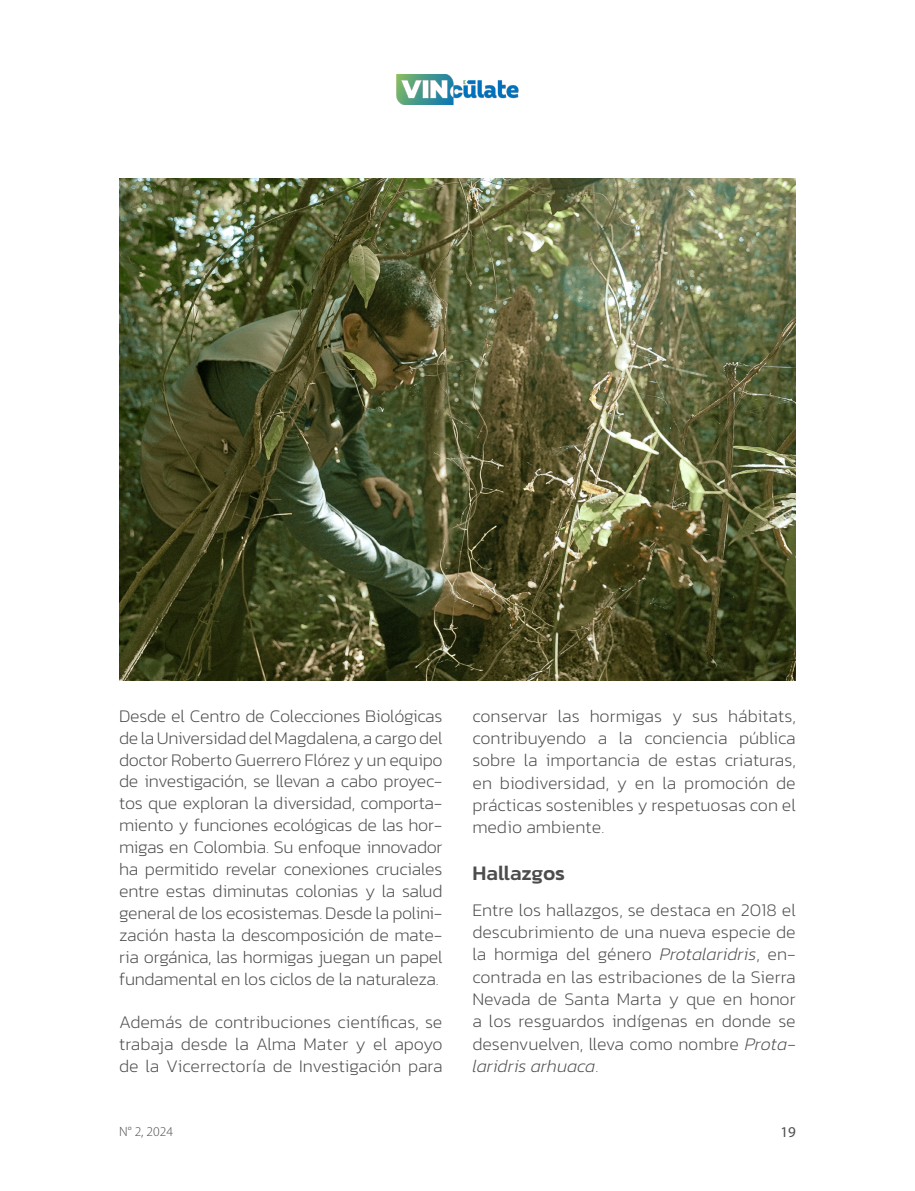
<style>
.page{position:relative;width:915px;height:1191px;background:#fff}
.page>*{position:absolute;margin:0;border:0;box-sizing:border-box;transform-origin:0 0}
.t1{font:500 21px "Kanit";letter-spacing:-.005em;color:#4c4c4c}
.t2{font:200 18px/21.9px "Kanit";letter-spacing:-.01em;color:#4c4c4c;text-align:justify}
.t3{font:15px "Myriad Pro";color:#4c4c4c}
.t4{font:300 13.5px "Myriad Pro";color:#4c4c4c}
.s1{font-style:italic}
</style>
<div class="page">
<img style="left:396px;top:74px;width:122px;height:31px">
<img style="left:119px;top:179px;width:676px;height:501px">
<p class="t2" style="left:119px;top:704px;width:325px">Desde el Centro de Colecciones Biológicas de la Universidad del Magdalena, a cargo del doctor Roberto Guerrero Flórez y un equipo de investigación, se llevan a cabo proyec&shy;tos que exploran la diversidad, comporta&shy;miento y funciones ecológicas de las hor&shy;migas en Colombia. Su enfoque innovador ha permitido revelar conexiones cruciales entre estas diminutas colonias y la salud general de los ecosistemas. Desde la polini&shy;zación hasta la descomposición de mate&shy;ria orgánica, las hormigas juegan un papel fundamental en los ciclos de la naturaleza.</p>
<p class="t2" style="left:119px;top:1011px;width:325px">Además de contribuciones científicas, se trabaja desde la Alma Mater y el apoyo de la Vicerrectoría de Investigación para</p>
<p class="t2" style="left:472px;top:704px;width:325px;line-height:22.4px">conservar las hormigas y sus hábitats, contribuyendo a la conciencia pública sobre la importancia de estas criaturas, en biodiversidad, y en la promoción de prácticas sostenibles y respetuosas con el medio ambiente.</p>
<p class="t1" style="left:472px;top:857px;width:94px">Hallazgos</p>
<p class="t2" style="left:472px;top:898px;width:325px;line-height:22.4px">Entre los hallazgos, se destaca en 2018 el descubrimiento de una nueva especie de la hormiga del género <span class="s1">Protalaridris</span>, en&shy;contrada en las estribaciones de la Sierra Nevada de Santa Marta y que en honor a los resguardos indígenas en donde se desenvuelven, lleva como nombre <span class="s1">Prota&shy;laridris arhuaca</span>.</p>
<p class="t4" style="left:119px;top:1123px;width:55px">N° 2, 2024</p>
<p class="t3" style="left:780px;top:1122px;width:17px">19</p>
</div>
